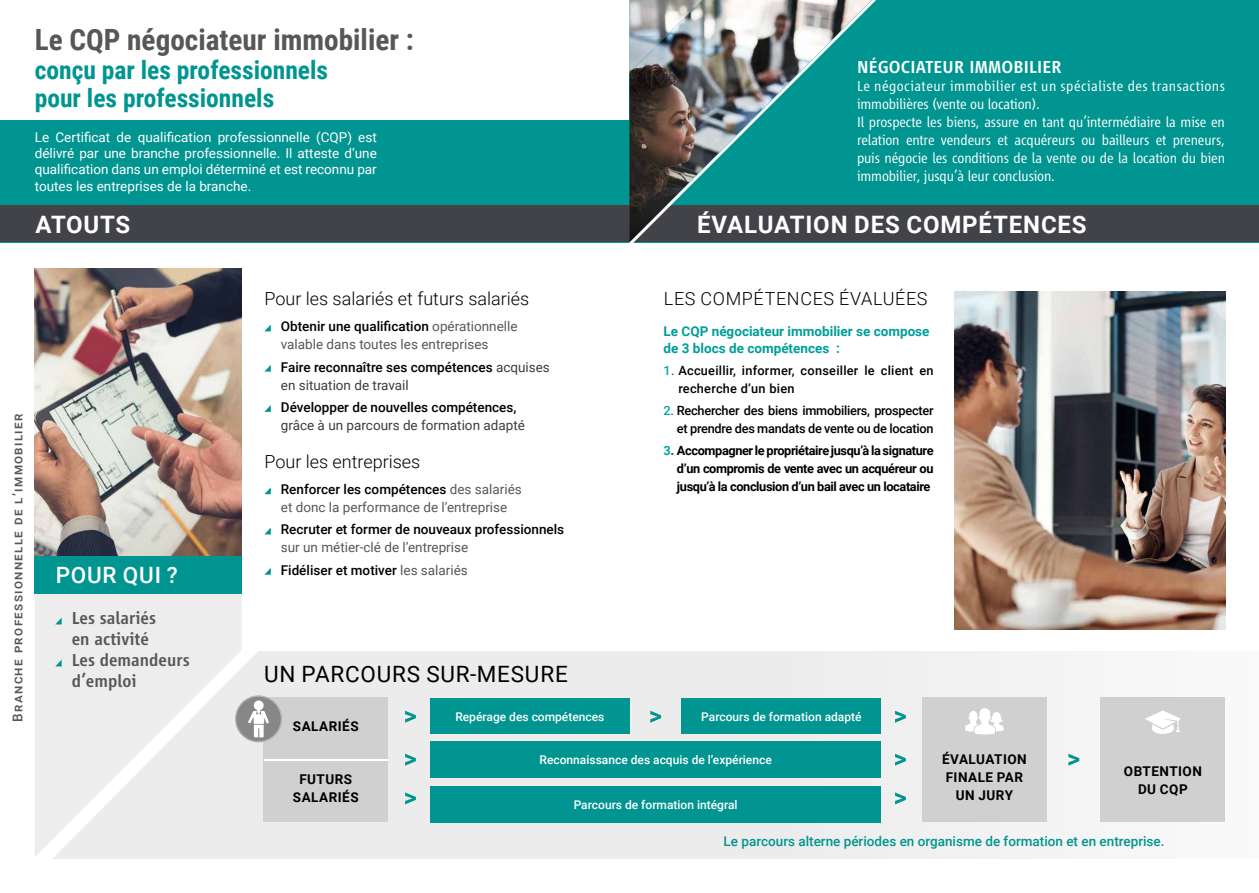
<style>
.page{position:relative;width:1259px;height:893px;background:#fff}
.page>*{position:absolute;margin:0;border:0;box-sizing:border-box;transform-origin:0 0}
.t1{font:700 29.25px "Roboto Condensed";color:#575756}
.t2{font:700 25.5px/28.5px "Roboto Condensed";color:#009590}
.t3{font:700 24px "Roboto";letter-spacing:.035em;color:#fff}
.t4{font:22.5px "Roboto";letter-spacing:.035em;color:#000}
.t5{font:500 22.5px "Roboto";letter-spacing:.035em;color:#fff}
.t6{font:300 18px "Roboto";color:#000}
.t7{font:500 18px/21px "Vialog LT";color:#575756}
.t8{font:300 18px "Roboto";letter-spacing:.035em;color:#000}
.t9{font:500 18px "Vialog LT";letter-spacing:.01em;color:#fff}
.t10{font:300 15px/18px "Vialog LT";letter-spacing:-.01em;color:#fff}
.t11{font:13.5px/18px "Roboto";color:#575756}
.t12{font:13.5px/16.2px "Roboto";color:#fff;text-align:justify}
.t13{font:500 13.5px/18px "Roboto";color:#000}
.t14{font:500 13.5px "Roboto";color:#009590}
.t15{font:700 13.5px/18px "Roboto";letter-spacing:.035em;color:#000;text-align:center}
.t16{font:700 13.5px/16.2px "Roboto";color:#009e9a}
.t17{font:500 13.5px "Roboto";letter-spacing:.1em;color:#575756}
.t18{font:13.5px "Roboto";color:#3c3c3b}
.t19{font:700 12.75px/18px "Roboto";letter-spacing:-.03em;color:#000;text-align:justify}
.t20{font:500 12.75px/18px "Roboto";letter-spacing:-.02em;color:#000;text-align:right}
.t21{font:500 12.75px/18px "Roboto";letter-spacing:.02em;color:#000}
.t22{font:500 12px "Roboto";color:#fff}
.s1{font-weight:500;color:#000}
.s2{font-weight:400;color:#3c3c3b}
.s3{color:#00a8a5}
.s4{font-weight:400;font-size:13.5px;color:#3c3c3b}
.s5{font-size:13.5px;color:#3c3c3b}
</style>
<div class="page">
<div style="left:629px;top:0;width:630px;height:242px;background:#009590"></div>
<div style="left:629px;top:205px;width:630px;height:37px;background:#424349"></div>
<div style="left:0;top:120px;width:629px;height:122px;background:#009590"></div>
<div style="left:0;top:205px;width:629px;height:37px;background:#424349"></div>
<img style="left:629px;top:0;width:242px;height:242px">
<img style="left:629px;top:0;width:73px;height:36px">
<img style="left:629px;top:36px;width:37px;height:37px">
<div style="left:53px;top:651px;width:1027px;height:208px;background:#ececec"></div>
<div style="left:922px;top:697px;width:124px;height:125px;background:#d0d0d0"></div>
<div style="left:1100px;top:697px;width:125px;height:125px;background:#d0d0d0"></div>
<div style="left:264px;top:697px;width:124px;height:58px;background:#d0d0d0"></div>
<div style="left:430px;top:742px;width:451px;height:36px;background:#009590"></div>
<div style="left:430px;top:699px;width:199px;height:35px;background:#009590"></div>
<div style="left:430px;top:786px;width:451px;height:37px;background:#009590"></div>
<div style="left:264px;top:754px;width:124px;height:68px;background:#d0d0d0"></div>
<svg style="left:965px;top:708px;width:38px;height:26px"></svg>
<svg style="left:1145px;top:710px;width:36px;height:24px"></svg>
<div style="left:682px;top:699px;width:199px;height:35px;background:#009590"></div>
<svg style="left:265px;top:324px;width:6px;height:7px"></svg>
<svg style="left:264px;top:365px;width:7px;height:7px"></svg>
<svg style="left:264px;top:405px;width:7px;height:7px"></svg>
<svg style="left:264px;top:487px;width:7px;height:7px"></svg>
<svg style="left:265px;top:528px;width:6px;height:6px"></svg>
<svg style="left:264px;top:568px;width:7px;height:7px"></svg>
<div style="left:35px;top:594px;width:207px;height:263px;background:#ededed"></div>
<svg style="left:55px;top:618px;width:7px;height:6px"></svg>
<svg style="left:55px;top:660px;width:7px;height:6px"></svg>
<div style="left:35px;top:556px;width:207px;height:38px;background:#009590"></div>
<img style="left:35px;top:268px;width:207px;height:288px">
<img style="left:955px;top:291px;width:270px;height:339px">
<svg style="left:405px;top:711px;width:11px;height:12px"></svg>
<svg style="left:895px;top:711px;width:11px;height:12px"></svg>
<svg style="left:1068px;top:754px;width:11px;height:12px"></svg>
<svg style="left:650px;top:711px;width:11px;height:12px"></svg>
<svg style="left:405px;top:754px;width:11px;height:12px"></svg>
<svg style="left:895px;top:754px;width:11px;height:12px"></svg>
<svg style="left:405px;top:792px;width:11px;height:12px"></svg>
<svg style="left:895px;top:792px;width:11px;height:12px"></svg>
<svg style="left:235px;top:695px;width:47px;height:47px"></svg>
<hr style="left:264px;top:759px;width:123px;height:1px;background:#fff">
<h1 class="t1" style="left:35px;top:19px;width:380px">Le CQP négociateur immobilier :</h1>
<h2 class="t2" style="left:35px;top:54px;width:295px">conçu par les professionnels pour les professionnels</h2>
<p class="t12" style="left:35px;top:129px;width:343px">Le Certificat de qualification professionnelle (CQP) est délivré par une branche professionnelle. Il atteste d’une qualification dans un emploi déterminé et est reconnu par toutes les entreprises de la branche.</p>
<h3 class="t3" style="left:36px;top:207px;width:96px">ATOUTS</h3>
<p class="t9" style="left:857px;top:57px;width:206px">NÉGOCIATEUR IMMOBILIER</p>
<p class="t10" style="left:857px;top:77px;width:369px">Le négociateur immobilier est un spécialiste des transactions immobilières (vente ou location).<br>Il prospecte les biens, assure en tant qu’intermédiaire la mise en relation entre vendeurs et acquéreurs ou bailleurs et preneurs, puis négocie les conditions de la vente ou de la location du bien immobilier, jusqu’à leur conclusion.</p>
<h3 class="t3" style="left:697px;top:207px;width:391px">ÉVALUATION DES COMPÉTENCES</h3>
<p class="t17" style="left:8px;top:722px;width:310px;rotate:-90deg">BRANCHE PROFESSIONNELLE DE L’IMMOBILIER</p>
<h3 class="t5" style="left:56px;top:559px;width:124px">POUR QUI ?</h3>
<p class="t7" style="left:72px;top:608px;width:119px">Les salariés<br>en activité<br>Les demandeurs d’emploi</p>
<p class="t6" style="left:264px;top:286px;width:266px">Pour les salariés et futurs salariés</p>
<p class="t11" style="left:281px;top:317px;width:238px"><span class="s1">Obtenir une qualification</span> opérationnelle valable dans toutes les entreprises</p>
<p class="t13" style="left:281px;top:357px;width:271px">Faire reconnaître ses compétences <span class="s2">acquises en situation de travail</span></p>
<p class="t13" style="left:281px;top:398px;width:237px">Développer de nouvelles compétences,</p>
<p class="t18" style="left:281px;top:416px;width:245px">grâce à un parcours de formation adapté</p>
<p class="t6" style="left:264px;top:449px;width:157px">Pour les entreprises</p>
<p class="t11" style="left:281px;top:480px;width:242px"><span class="s1">Renforcer les compétences</span> des salariés et donc la performance de l’entreprise</p>
<p class="t13" style="left:281px;top:520px;width:285px">Recruter et former de nouveaux professionnels</p>
<p class="t11" style="left:281px;top:536px;width:189px;line-height:22.2px">sur un métier-clé de l’entreprise<br><span class="s1">Fidéliser et motiver</span> les salariés</p>
<p class="t8" style="left:664px;top:286px;width:265px">LES COMPÉTENCES ÉVALUÉES</p>
<p class="t16" style="left:663px;top:323px;width:267px">Le CQP négociateur immobilier se compose de 3 blocs de compétences :</p>
<p class="t21" style="left:678px;top:361px;width:257px;text-indent:-15px"><span class="s3">1</span><span class="s4">.</span> Accueillir, informer, conseiller le client en recherche d’un bien</p>
<p class="t20" style="left:663px;top:401px;width:271px"><span class="s3">2</span><span class="s4">.</span> Rechercher des biens immobiliers, prospecter et prendre des mandats de vente ou de location</p>
<p class="t19" style="left:677px;top:441px;width:258px;text-indent:-13px"><span class="s3">3</span><span class="s5">.</span> Accompagner le propriétaire jusqu’à la signature d’un compromis de vente avec un acquéreur ou jusqu’à la conclusion d’un bail avec un locataire</p>
<h3 class="t4" style="left:264px;top:659px;width:305px">UN PARCOURS SUR-MESURE</h3>
<p class="t15" style="left:293px;top:717px;width:67px">SALARIÉS</p>
<p class="t22" style="left:455px;top:708px;width:151px">Repérage des compétences</p>
<p class="t22" style="left:701px;top:708px;width:162px">Parcours de formation adapté</p>
<p class="t15" style="left:293px;top:770px;width:67px">FUTURS<br>SALARIÉS</p>
<p class="t22" style="left:539px;top:752px;width:234px">Reconnaissance des acquis de l’expérience</p>
<p class="t22" style="left:573px;top:796px;width:165px">Parcours de formation intégral</p>
<p class="t15" style="left:942px;top:749px;width:86px">ÉVALUATION<br>FINALE PAR<br>UN JURY</p>
<p class="t15" style="left:1124px;top:761px;width:79px">OBTENTION<br>DU CQP</p>
<p class="t14" style="left:723px;top:831px;width:442px">Le parcours alterne périodes en organisme de formation et en entreprise.</p>
</div>
